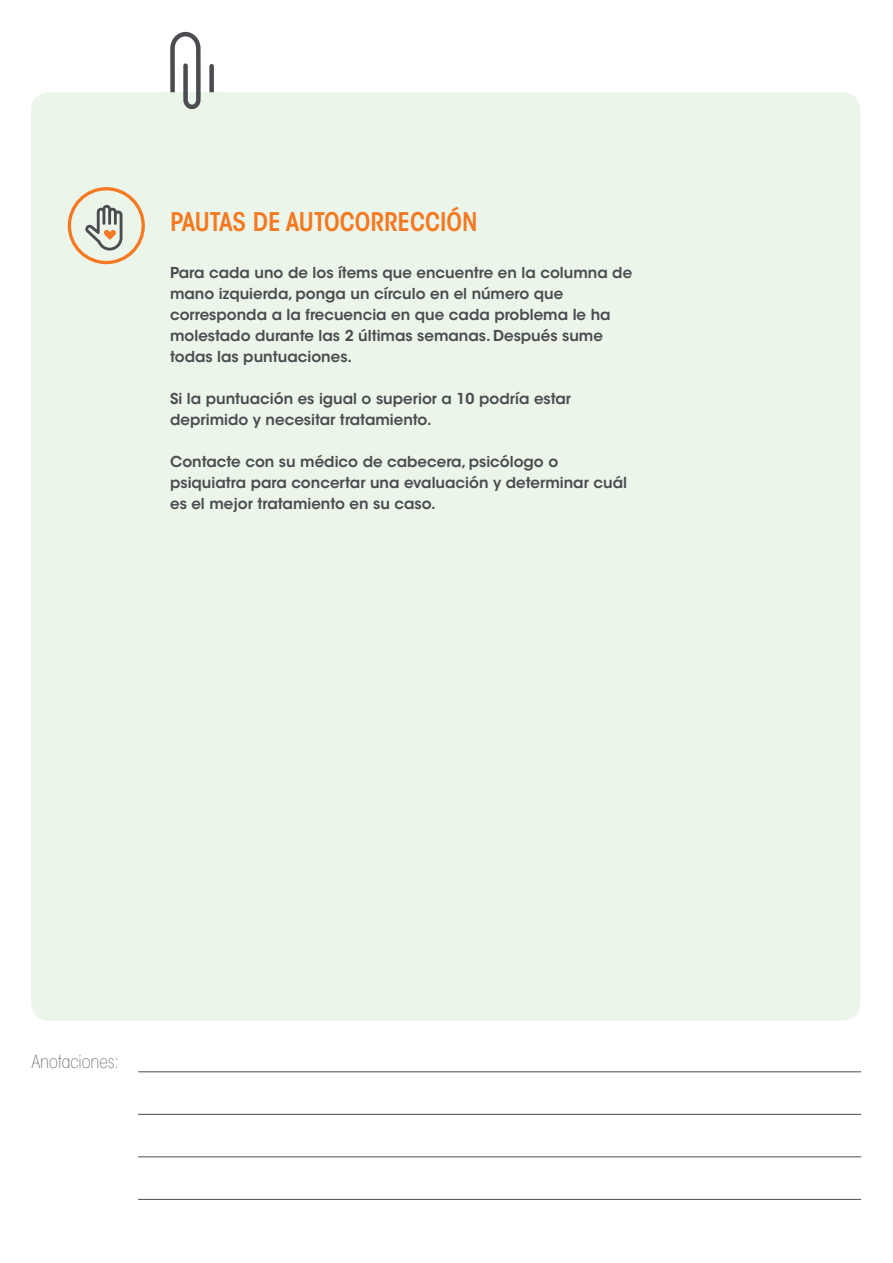
<style>
.page{position:relative;width:893px;height:1263px;background:#fff}
.page>*{position:absolute;margin:0;border:0;box-sizing:border-box;transform-origin:0 0}
.t1{font:600 condensed 25.5px "ITC Avant Garde Std";color:#f47921}
.t2{font:200 condensed 18px "ITC Avant Garde Std";color:#4a4c4f}
.t3{font:600 15px/21px "ITC Avant Garde Std";color:#4a4c4f}
</style>
<div class="page">
<div style="left:31px;top:92px;width:829px;height:929px;background:#ebf5ea"></div>
<svg style="left:157px;top:31px;width:71px;height:118px"></svg>
<hr style="left:138px;top:1071px;width:723px;height:1px;background:#4a4c4f">
<hr style="left:138px;top:1114px;width:723px;height:1px;background:#4a4c4f">
<hr style="left:138px;top:1156px;width:723px;height:1px;background:#4a4c4f">
<hr style="left:138px;top:1199px;width:723px;height:1px;background:#4a4c4f">
<svg style="left:69px;top:189px;width:74px;height:74px;fill:#ebf5ea"></svg>
<div style="left:68px;top:187px;width:77px;height:77px;border:3px solid #f47921;border-radius:50%"></div>
<svg style="left:85px;top:205px;width:37px;height:45px"></svg>
<h1 class="t1" style="left:170px;top:206px;width:215px">PAUTAS DE AUTOCORRECCIÓN</h1>
<p class="t3" style="left:170px;top:262px;width:464px">Para cada uno de los ítems que encuentre en la columna de mano izquierda, ponga un círculo en el número que corresponda a la frecuencia en que cada problema le ha molestado durante las 2 últimas semanas. Después sume todas las puntuaciones.</p>
<p class="t3" style="left:170px;top:388px;width:403px">Si la puntuación es igual o superior a 10 podría estar deprimido y necesitar tratamiento.</p>
<p class="t3" style="left:170px;top:451px;width:458px">Contacte con su médico de cabecera, psicólogo o psiquiatra para concertar una evaluación y determinar cuál es el mejor tratamiento en su caso.</p>
<p class="t2" style="left:32px;top:1051px;width:89px">Anotaciones:</p>
</div>
